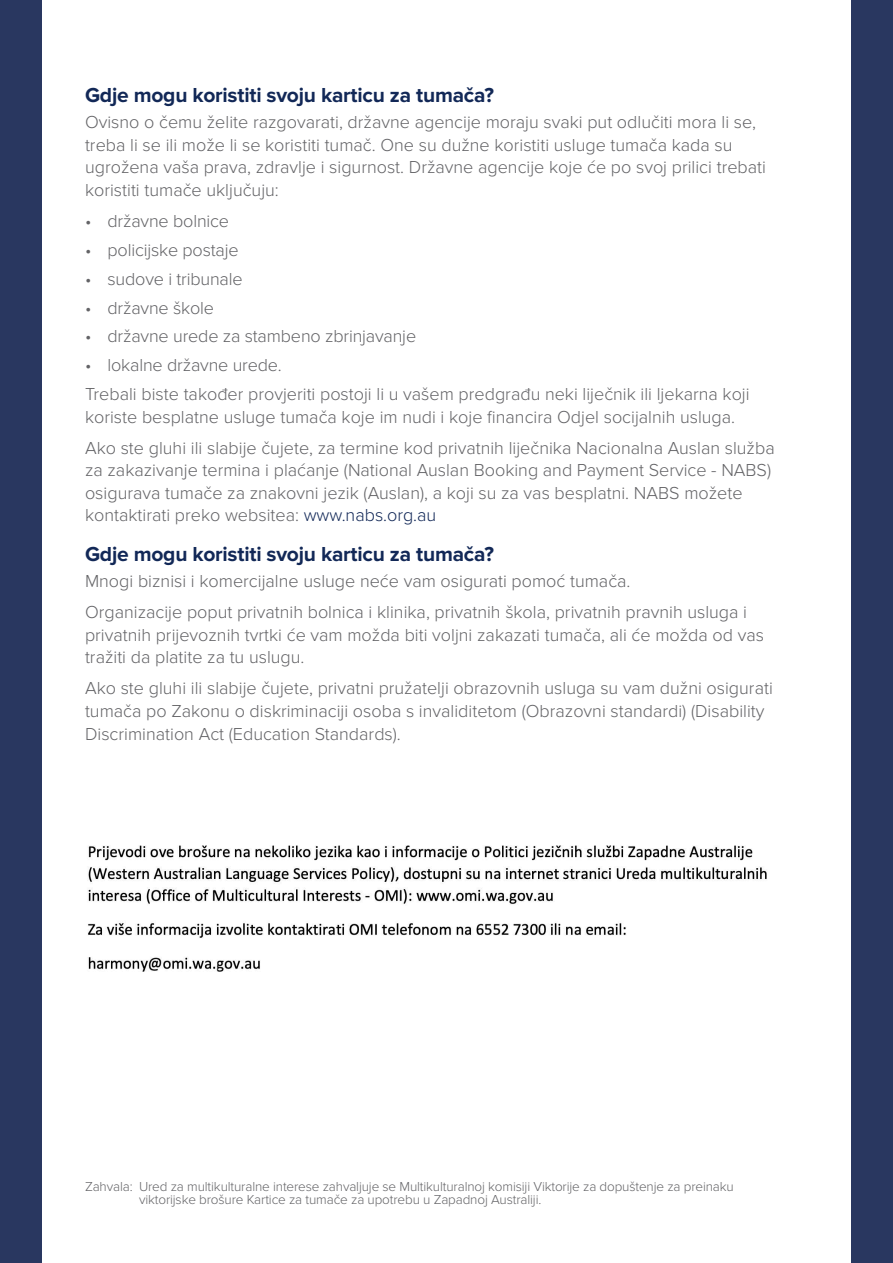
<style>
.page{position:relative;width:893px;height:1263px;background:#fff}
.page>*{position:absolute;margin:0;border:0;box-sizing:border-box;transform-origin:0 0}
.Section_Heading_1{font:700 21px "Proxima Nova";letter-spacing:-.01em;color:#122857}
.Body_Copy_-_Light_co{font:300 18px/22.5px "Proxima Nova";color:#636366}
.Page_Footnote{font:300 13.5px/13.5px "Proxima Nova";letter-spacing:-.01em;color:#636366}
.s1{color:#122857}
</style>
<div class="page">
<div style="left:0;top:0;width:42px;height:1263px;background:#293760"></div>
<div style="left:851px;top:0;width:42px;height:1263px;background:#293760"></div>
<img style="left:88px;top:845px;width:679px;height:127px">
<p class="Section_Heading_1" style="left:85px;top:83px;width:410px">Gdje mogu koristiti svoju karticu za tumača?</p>
<p class="Body_Copy_-_Light_co" style="left:85px;top:111px;width:682px">Ovisno o čemu želite razgovarati, državne agencije moraju svaki put odlučiti mora li se, treba li se ili može li se koristiti tumač. One su dužne koristiti usluge tumača kada su ugrožena vaša prava, zdravlje i sigurnost. Državne agencije koje će po svoj prilici trebati koristiti tumače uključuju:</p>
<p class="Body_Copy_-_Light_co" style="left:85px;top:210px;width:146px">• državne bolnice</p>
<p class="Body_Copy_-_Light_co" style="left:85px;top:239px;width:155px">• policijske postaje</p>
<p class="Body_Copy_-_Light_co" style="left:85px;top:268px;width:159px">• sudove i tribunale</p>
<p class="Body_Copy_-_Light_co" style="left:85px;top:296px;width:131px">• državne škole</p>
<p class="Body_Copy_-_Light_co" style="left:85px;top:325px;width:333px">• državne urede za stambeno zbrinjavanje</p>
<p class="Body_Copy_-_Light_co" style="left:85px;top:354px;width:198px">• lokalne državne urede.</p>
<p class="Body_Copy_-_Light_co" style="left:85px;top:383px;width:666px">Trebali biste također provjeriti postoji li u vašem predgrađu neki liječnik ili ljekarna koji koriste besplatne usluge tumača koje im nudi i koje financira Odjel socijalnih usluga.</p>
<p class="Body_Copy_-_Light_co" style="left:85px;top:437px;width:691px">Ako ste gluhi ili slabije čujete, za termine kod privatnih liječnika Nacionalna Auslan služba za zakazivanje termina i plaćanje (National Auslan Booking and Payment Service - NABS) osigurava tumače za znakovni jezik (Auslan), a koji su za vas besplatni. NABS možete kontaktirati preko websitea: <span class="s1">www.nabs.org.au</span></p>
<p class="Section_Heading_1" style="left:85px;top:542px;width:410px">Gdje mogu koristiti svoju karticu za tumača?</p>
<p class="Body_Copy_-_Light_co" style="left:85px;top:570px;width:547px">Mnogi biznisi i komercijalne usluge neće vam osigurati pomoć tumača.</p>
<p class="Body_Copy_-_Light_co" style="left:85px;top:601px;width:681px">Organizacije poput privatnih bolnica i klinika, privatnih škola, privatnih pravnih usluga i privatnih prijevoznih tvrtki će vam možda biti voljni zakazati tumača, ali će možda od vas tražiti da platite za tu uslugu.</p>
<p class="Body_Copy_-_Light_co" style="left:85px;top:677px;width:689px">Ako ste gluhi ili slabije čujete, privatni pružatelji obrazovnih usluga su vam dužni osigurati tumača po Zakonu o diskriminaciji osoba s invaliditetom (Obrazovni standardi) (Disability<br>Discrimination Act (Education Standards).</p>
<p class="Page_Footnote" style="left:139px;top:1180px;width:596px;text-indent:-54px">Zahvala: Ured za multikulturalne interese zahvaljuje se Multikulturalnoj komisiji Viktorije za dopuštenje za preinaku viktorijske brošure Kartice za tumače za upotrebu u Zapadnoj Australiji.</p>
</div>
